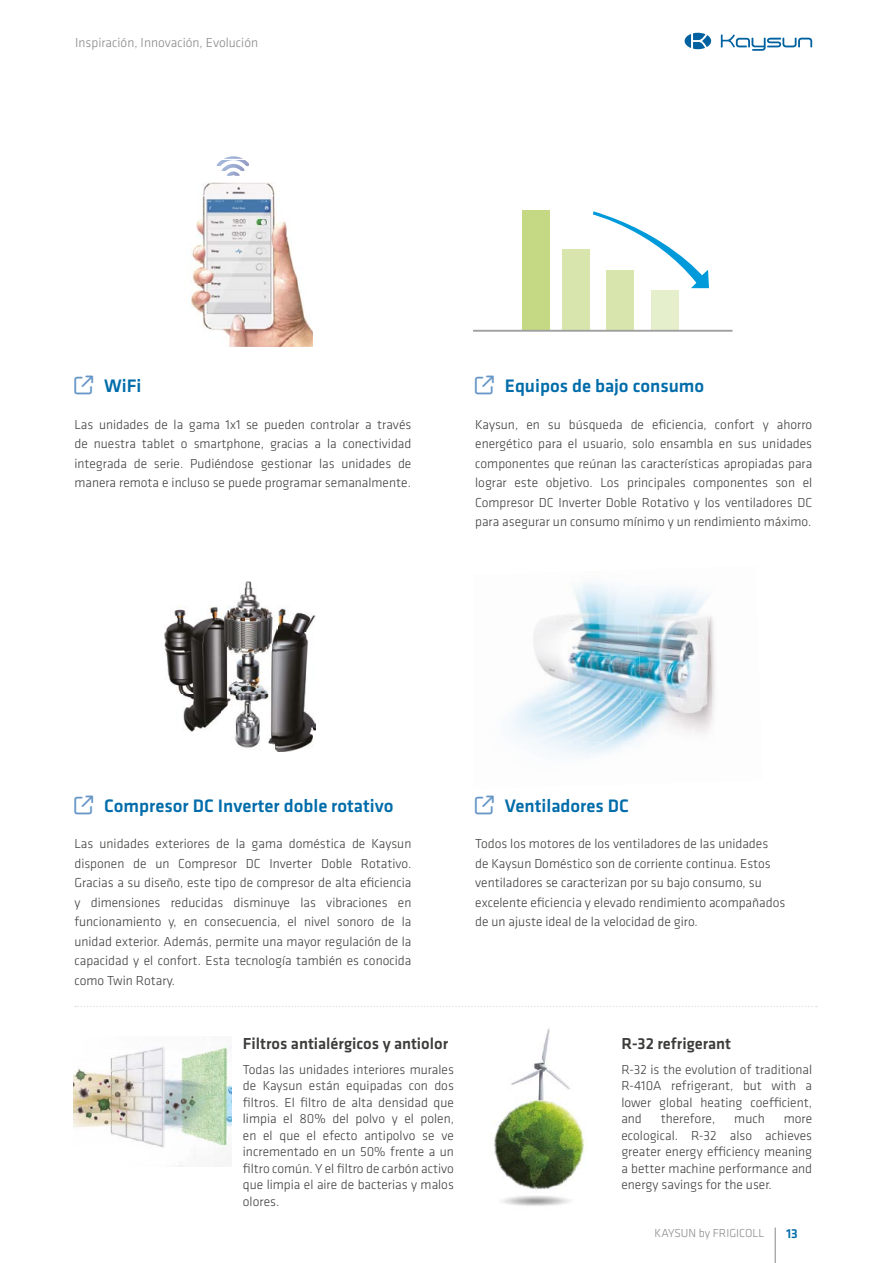
<style>
.page{position:relative;width:893px;height:1263px;background:#fff}
.page>*{position:absolute;margin:0;border:0;box-sizing:border-box;transform-origin:0 0}
.t1{font:500 18.75px "Klavika Basic";color:#006caa}
.producto_caract_2_titulo{font:500 16.5px "Klavika Basic";color:#3c3c3b}
.producto_caract_2_txt{font:300 13.5px/19.5px "Klavika Basic";color:#3c3c3b;text-align:justify}
.t2{font:300 13.5px "Klavika Basic";color:#878787}
.t3{font:500 13.5px "Klavika Basic";color:#006caa}
.t4{font:300 12px "Klavika Basic";color:#878787}
</style>
<div class="page">
<svg style="left:685px;top:33px;width:26px;height:16px"></svg>
<svg style="left:721px;top:34px;width:91px;height:17px"></svg>
<hr style="left:775px;top:1227px;width:1px;height:36px;background:#878787">
<img style="left:73px;top:1046px;width:159px;height:120px">
<svg style="left:75px;top:1006px;width:742px;height:1px"></svg>
<img style="left:494px;top:1028px;width:92px;height:178px">
<svg style="left:191px;top:156px;width:122px;height:191px"></svg>
<div style="left:522px;top:210px;width:27px;height:121px;background:#c5d984"></div>
<div style="left:562px;top:250px;width:28px;height:81px;background:#d8e5ad"></div>
<div style="left:607px;top:270px;width:27px;height:61px;background:#d8e5ad"></div>
<div style="left:651px;top:290px;width:27px;height:41px;background:#e6efcb"></div>
<hr style="left:473px;top:330px;width:260px;height:2px;background:#9f9f9f">
<svg style="left:593px;top:211px;width:116px;height:77px"></svg>
<img style="left:165px;top:581px;width:150px;height:170px">
<img style="left:573px;top:582px;width:64px;height:30px">
<img style="left:708px;top:588px;width:6px;height:42px">
<img style="left:566px;top:612px;width:72px;height:45px">
<img style="left:638px;top:610px;width:73px;height:45px">
<img style="left:710px;top:630px;width:5px;height:64px">
<img style="left:528px;top:657px;width:40px;height:43px">
<img style="left:568px;top:655px;width:71px;height:45px">
<img style="left:639px;top:653px;width:73px;height:45px">
<img style="left:569px;top:698px;width:71px;height:45px">
<img style="left:640px;top:696px;width:72px;height:41px">
<img style="left:570px;top:741px;width:70px;height:16px">
<p class="t2" style="left:75px;top:34px;width:184px">Inspiración, Innovación, Evolución</p>
<p class="t1" style="left:104px;top:373px;width:39px">WiFi</p>
<p class="producto_caract_2_txt" style="left:74px;top:414px;width:338px">Las unidades de la gama 1x1 se pueden controlar a través de nuestra tablet o smartphone, gracias a la conectividad integrada de serie. Pudiéndose gestionar las unidades de manera remota e incluso se puede programar semanalmente.</p>
<p class="t1" style="left:505px;top:373px;width:201px">Equipos de bajo consumo</p>
<p class="producto_caract_2_txt" style="left:475px;top:414px;width:338px">Kaysun, en su búsqueda de eficiencia, confort y ahorro energético para el usuario, solo ensambla en sus unidades componentes que reúnan las características apropiadas para lograr este objetivo. Los principales componentes son el Compresor DC Inverter Doble Rotativo y los ventiladores DC para asegurar un consumo mínimo y un rendimiento máximo.</p>
<p class="t1" style="left:104px;top:793px;width:291px">Compresor DC Inverter doble rotativo</p>
<p class="producto_caract_2_txt" style="left:74px;top:834px;width:339px">Las unidades exteriores de la gama doméstica de Kaysun disponen de un Compresor DC Inverter Doble Rotativo.<br>Gracias a su diseño, este tipo de compresor de alta eficiencia y dimensiones reducidas disminuye las vibraciones en funcionamiento y, en consecuencia, el nivel sonoro de la unidad exterior. Además, permite una mayor regulación de la capacidad y el confort. Esta tecnología también es conocida como Twin Rotary.</p>
<p class="producto_caract_2_titulo" style="left:243px;top:1032px;width:207px">Filtros antialérgicos y antiolor</p>
<p class="producto_caract_2_txt" style="left:243px;top:1061px;width:213px;line-height:16.5px">Todas las unidades interiores murales de Kaysun están equipadas con dos filtros. El filtro de alta densidad que limpia el 80% del polvo y el polen, en el que el efecto antipolvo se ve incrementado en un 50% frente a un filtro común. Y el filtro de carbón activo que limpia el aire de bacterias y malos olores.</p>
<p class="t1" style="left:505px;top:793px;width:126px">Ventiladores DC</p>
<p class="producto_caract_2_txt" style="left:475px;top:834px;width:295px">Todos los motores de los ventiladores de las unidades</p>
<p class="producto_caract_2_txt" style="left:475px;top:853px;width:297px">de Kaysun Doméstico son de corriente continua. Estos</p>
<p class="producto_caract_2_txt" style="left:475px;top:873px;width:288px">ventiladores se caracterizan por su bajo consumo, su</p>
<p class="producto_caract_2_txt" style="left:475px;top:892px;width:312px">excelente eficiencia y elevado rendimiento acompañados</p>
<p class="producto_caract_2_txt" style="left:475px;top:912px;width:224px">de un ajuste ideal de la velocidad de giro.</p>
<p class="producto_caract_2_titulo" style="left:621px;top:1032px;width:111px">R-32 refrigerant</p>
<p class="producto_caract_2_txt" style="left:621px;top:1061px;width:192px;line-height:16.5px">R-32 is the evolution of traditional R-410A refrigerant, but with a lower global heating coefficient, and</p>
<p class="producto_caract_2_txt" style="left:661px;top:1109px;width:56px">therefore,</p>
<p class="producto_caract_2_txt" style="left:734px;top:1109px;width:32px">much</p>
<p class="producto_caract_2_txt" style="left:621px;top:1110px;width:192px;line-height:16.5px;text-indent:162px">more ecological. R-32 also achieves greater energy efficiency meaning a better machine performance and energy savings for the user.</p>
<p class="t4" style="left:654px;top:1226px;width:111px">KAYSUN by FRIGICOLL</p>
<p class="t3" style="left:786px;top:1224px;width:13px">13</p>
</div>
